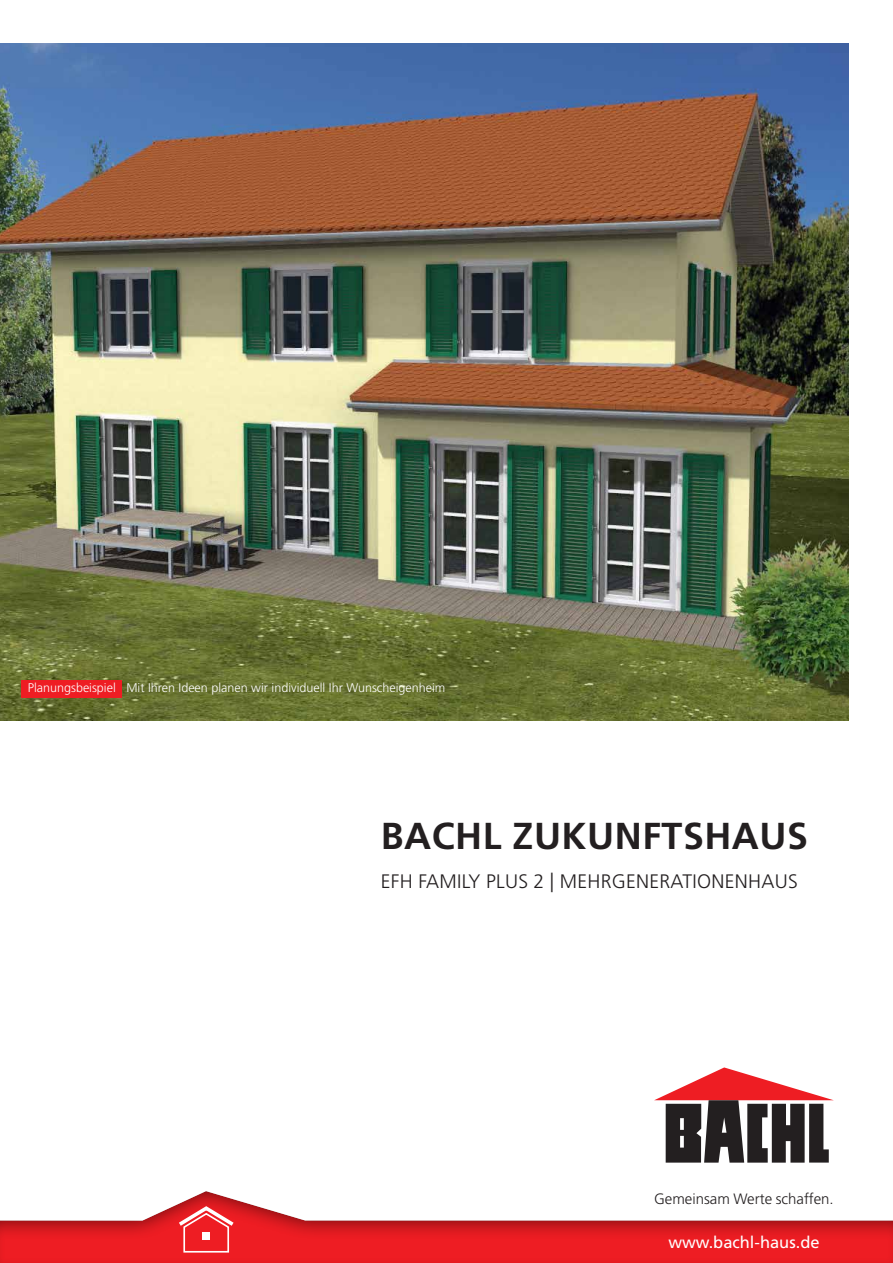
<style>
.page{position:relative;width:893px;height:1263px;background:#fff}
.page>*{position:absolute;margin:0;border:0;box-sizing:border-box;transform-origin:0 0}
.t1{font:700 37.5px "Frutiger CE";letter-spacing:.015em;color:#231f20}
.t2{font:300 19.5px "Frutiger CE";letter-spacing:.015em;color:#231f20}
.t3{font:16.5px "Frutiger CE";color:#fff}
.t4{font:300 15px "Frutiger CE";color:#231f20}
.t5{font:300 12.6px "Frutiger CE";color:#fff}
</style>
<div class="page">
<img style="left:0;top:44px;width:848px;height:676px">
<div style="left:21px;top:680px;width:101px;height:17px;background:#ee1d23"></div>
<div style="left:0;top:1189px;width:893px;height:74px;background:#231f20;opacity:.75"></div>
<svg style="left:654px;top:1067px;width:180px;height:95px"></svg>
<svg style="left:165px;top:1201px;width:73px;height:52px;background:#ea4045"></svg>
<p class="t5" style="left:28px;top:681px;width:419px">Planungsbeispiel Mit Ihren Ideen planen wir individuell Ihr Wunscheigenheim</p>
<p class="t1" style="left:381px;top:814px;width:429px">BACHL ZUKUNFTSHAUS</p>
<p class="t2" style="left:381px;top:870px;width:418px">EFH FAMILY PLUS 2 | MEHRGENERATIONENHAUS</p>
<p class="t4" style="left:654px;top:1190px;width:181px">Gemeinsam Werte schaffen.</p>
<p class="t3" style="left:668px;top:1232px;width:153px">www.bachl-haus.de</p>
</div>
